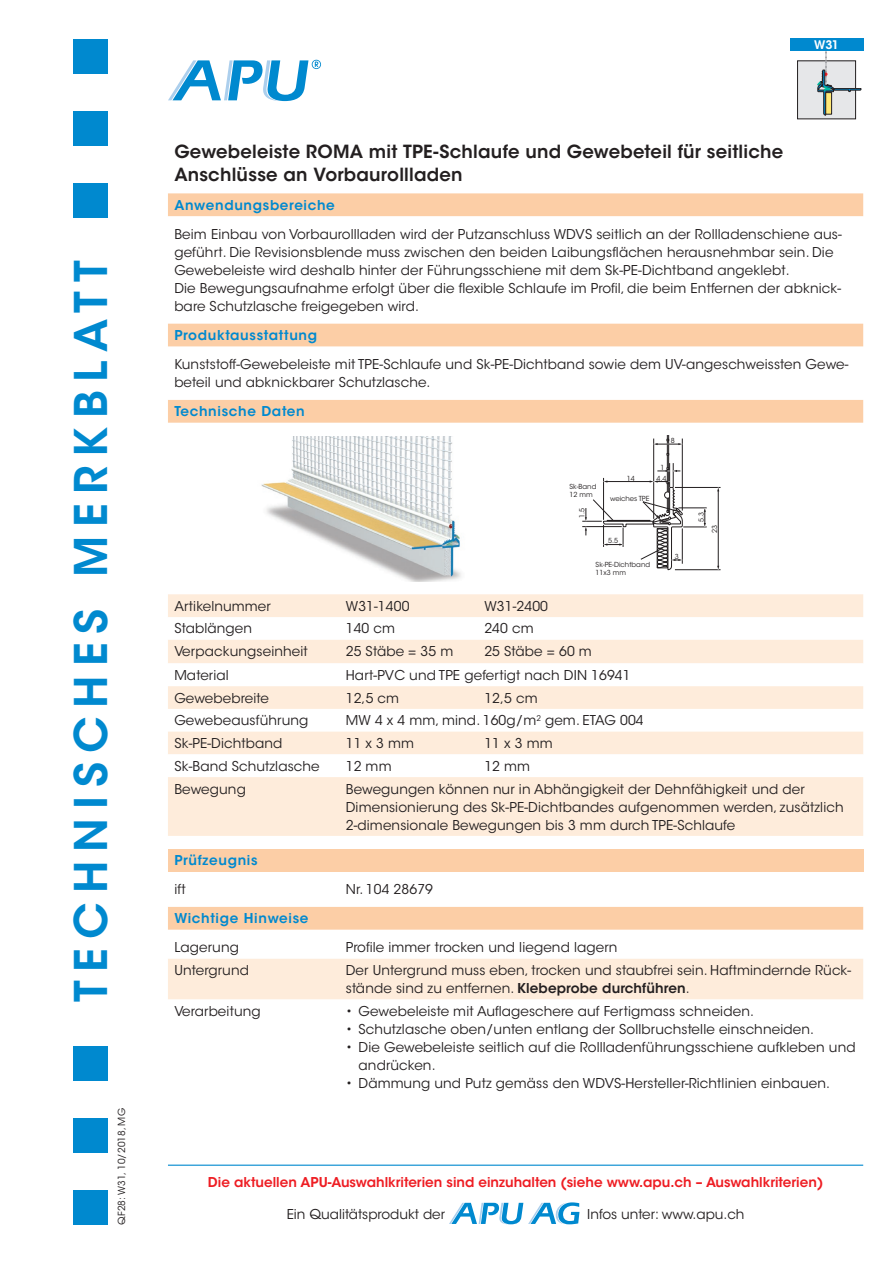
<style>
.page{position:relative;width:893px;height:1263px;background:#fff}
.page>*{position:absolute;margin:0;border:0;box-sizing:border-box;transform-origin:0 0}
.t1{font:600 44.85px "ITC Avant Garde Std";letter-spacing:.2em;color:#0089cf}
.t2{font:600 18px/22.5px "ITC Avant Garde Std";letter-spacing:.01em;color:#231f20}
.t3{font:13.5px/18px "ITC Avant Garde Std";letter-spacing:.01em;color:#231f20}
.t4{font:600 13.5px "ITC Avant Garde Std";color:#ee1d23}
.t5{font:600 13.5px "ITC Avant Garde Std";letter-spacing:.05em;color:#0089cf}
.t6{font:600 11.85px "ITC Avant Garde Std";color:#fff}
.t7{font:11.4px "ITC Avant Garde Std";color:#231f20}
.t8{font:9.75px "ITC Avant Garde Std";letter-spacing:.01em;color:#231f20}
.t9{font:6.9px/8.2px "ITC Avant Garde Std";color:#231f20}
.s1{font-weight:600}
</style>
<div class="page">
<div style="left:73px;top:39px;width:35px;height:35px;background:#0089cf"></div>
<div style="left:73px;top:111px;width:35px;height:35px;background:#0089cf"></div>
<div style="left:73px;top:183px;width:35px;height:35px;background:#0089cf"></div>
<div style="left:73px;top:1046px;width:35px;height:35px;background:#0089cf"></div>
<div style="left:73px;top:1118px;width:35px;height:35px;background:#0089cf"></div>
<div style="left:73px;top:1190px;width:35px;height:35px;background:#0089cf"></div>
<svg style="left:449px;top:1202px;width:130px;height:22px"></svg>
<hr style="left:168px;top:1164px;width:695px;height:2px;background:#0089cf">
<svg style="left:168px;top:60px;width:153px;height:41px"></svg>
<svg style="left:168px;top:193px;width:695px;height:389px"></svg>
<svg style="left:168px;top:594px;width:695px;height:69px;fill:#feecdb"></svg>
<svg style="left:168px;top:686px;width:695px;height:314px"></svg>
<div style="left:797px;top:61px;width:59px;height:58px;background:#e6e7e9"></div>
<div style="left:797px;top:61px;width:59px;height:58px;border:1px solid #231f20"></div>
<svg style="left:817px;top:51px;width:44px;height:64px"></svg>
<div style="left:790px;top:38px;width:73px;height:13px;background:#0089cf"></div>
<img style="left:257px;top:436px;width:212px;height:145px">
<hr style="left:675px;top:487px;width:45px;height:1px;background:#231f20">
<hr style="left:675px;top:569px;width:45px;height:1px;background:#231f20">
<hr style="left:718px;top:491px;width:1px;height:75px;background:#231f20">
<svg style="left:582px;top:435px;width:125px;height:136px"></svg>
<div style="left:168px;top:777px;width:695px;height:59px;background:#feecdb"></div>
<div style="left:168px;top:849px;width:695px;height:22px;background:#fccea6"></div>
<h1 class="t1" style="left:62px;top:1002px;width:744px;rotate:-90deg">TECHNISCHES MERKBLATT</h1>
<p class="t8" style="left:116px;top:1225px;width:118px;rotate:-90deg">QF28: W31, 10/2018, MG</p>
<p class="t6" style="left:814px;top:37px;width:26px">W31</p>
<h2 class="t2" style="left:174px;top:140px;width:610px">Gewebeleiste ROMA mit TPE-Schlaufe und Gewebeteil für seitliche<br>Anschlüsse an Vorbaurollladen</h2>
<p class="t5" style="left:174px;top:196px;width:162px">Anwendungsbereiche</p>
<p class="t3" style="left:174px;top:225px;width:669px">Beim Einbau von Vorbaurollladen wird der Putzanschluss WDVS seitlich an der Rollladenschiene aus&shy;geführt. Die Revisionsblende muss zwischen den beiden Laibungsflächen herausnehmbar sein. Die Gewebeleiste wird deshalb hinter der Führungsschiene mit dem Sk-PE-Dichtband angeklebt.<br>Die Bewegungsaufnahme erfolgt über die flexible Schlaufe im Profil, die beim Entfernen der abknick&shy;bare Schutzlasche freigegeben wird.</p>
<p class="t5" style="left:174px;top:326px;width:144px">Produktausstattung</p>
<p class="t3" style="left:174px;top:355px;width:676px">Kunststoff-Gewebeleiste mit TPE-Schlaufe und Sk-PE-Dichtband sowie dem UV-angeschweissten Gewe&shy;beteil und abknickbarer Schutzlasche.</p>
<p class="t5" style="left:174px;top:403px;width:132px">Technische Daten</p>
<p class="t7" style="left:602px;top:363px;width:25px">W31</p>
<p class="t9" style="left:671px;top:437px;width:5px">8</p>
<p class="t9" style="left:661px;top:463px;width:5px">1</p>
<p class="t9" style="left:569px;top:483px;width:28px">Sk-Band<br>12 mm</p>
<p class="t9" style="left:578px;top:518px;width:11px;rotate:-90deg">1.5</p>
<p class="t9" style="left:627px;top:474px;width:9px">14</p>
<p class="t9" style="left:656px;top:474px;width:11px">4.4</p>
<p class="t9" style="left:610px;top:494px;width:41px">weiches TPE</p>
<p class="t9" style="left:608px;top:537px;width:11px">5.5</p>
<p class="t9" style="left:596px;top:560px;width:56px">Sk-PE-Dichtband<br>11x3 mm</p>
<p class="t9" style="left:675px;top:553px;width:5px">3</p>
<p class="t9" style="left:697px;top:522px;width:11px;rotate:-90deg">5.3</p>
<p class="t9" style="left:711px;top:532px;width:9px;rotate:-90deg">23</p>
<p class="t3" style="left:174px;top:597px;width:98px">Artikelnummer</p>
<p class="t3" style="left:346px;top:597px;width:65px">W31-1400</p>
<p class="t3" style="left:484px;top:597px;width:65px">W31-2400</p>
<p class="t3" style="left:174px;top:620px;width:79px">Stablängen</p>
<p class="t3" style="left:346px;top:620px;width:51px">140 cm</p>
<p class="t3" style="left:484px;top:620px;width:51px">240 cm</p>
<p class="t3" style="left:174px;top:642px;width:135px">Verpackungseinheit</p>
<p class="t3" style="left:346px;top:642px;width:109px">25 Stäbe = 35 m</p>
<p class="t3" style="left:484px;top:642px;width:109px">25 Stäbe = 60 m</p>
<p class="t3" style="left:174px;top:666px;width:56px">Material</p>
<p class="t3" style="left:346px;top:666px;width:286px">Hart-PVC und TPE gefertigt nach DIN 16941</p>
<p class="t3" style="left:174px;top:689px;width:96px">Gewebebreite</p>
<p class="t3" style="left:346px;top:689px;width:55px">12,5 cm</p>
<p class="t3" style="left:484px;top:689px;width:55px">12,5 cm</p>
<p class="t3" style="left:174px;top:711px;width:136px">Gewebeausführung</p>
<p class="t3" style="left:346px;top:711px;width:299px">MW 4 x 4 mm, mind. 160g/m<sup>2</sup> gem. ETAG 004</p>
<p class="t3" style="left:174px;top:734px;width:110px">Sk-PE-Dichtband</p>
<p class="t3" style="left:346px;top:734px;width:70px">11 x 3 mm</p>
<p class="t3" style="left:484px;top:734px;width:70px">11 x 3 mm</p>
<p class="t3" style="left:174px;top:757px;width:147px">Sk-Band Schutzlasche</p>
<p class="t3" style="left:346px;top:757px;width:47px">12 mm</p>
<p class="t3" style="left:484px;top:757px;width:47px">12 mm</p>
<p class="t3" style="left:174px;top:780px;width:73px">Bewegung</p>
<p class="t3" style="left:346px;top:780px;width:499px">Bewegungen können nur in Abhängigkeit der Dehnfähigkeit und der<br>Dimensionierung des Sk-PE-Dichtbandes aufgenommen werden, zusätzlich<br>2-dimensionale Bewegungen bis 3 mm durch TPE-Schlaufe</p>
<p class="t5" style="left:174px;top:851px;width:85px">Prüfzeugnis</p>
<p class="t3" style="left:174px;top:880px;width:13px">ift</p>
<p class="t3" style="left:346px;top:880px;width:89px">Nr. 104 28679</p>
<p class="t5" style="left:174px;top:910px;width:136px">Wichtige Hinweise</p>
<p class="t3" style="left:174px;top:939px;width:66px">Lagerung</p>
<p class="t3" style="left:346px;top:939px;width:273px">Profile immer trocken und liegend lagern</p>
<p class="t3" style="left:174px;top:961px;width:76px">Untergrund</p>
<p class="t3" style="left:346px;top:961px;width:507px">Der Untergrund muss eben, trocken und staubfrei sein. Haftmindernde Rück&shy;stände sind zu entfernen. <span class="s1">Klebeprobe durchführen</span>.</p>
<p class="t3" style="left:174px;top:1002px;width:88px">Verarbeitung</p>
<p class="t3" style="left:346px;top:1002px;width:410px">• Gewebeleiste mit Auflageschere auf Fertigmass schneiden.</p>
<p class="t3" style="left:346px;top:1020px;width:470px">• Schutzlasche oben/unten entlang der Sollbruchstelle einschneiden.</p>
<p class="t3" style="left:359px;top:1038px;width:499px;text-indent:-13px">• Die Gewebeleiste seitlich auf die Rollladenführungsschiene aufkleben und andrücken.</p>
<p class="t3" style="left:346px;top:1074px;width:486px">• Dämmung und Putz gemäss den WDVS-Hersteller-Richtlinien einbauen.</p>
<p class="t4" style="left:208px;top:1173px;width:617px">Die aktuellen APU-Auswahlkriterien sind einzuhalten (siehe www.apu.ch – Auswahlkriterien)</p>
<p class="t3" style="left:287px;top:1206px;width:160px">Ein Qualitätsprodukt der</p>
<p class="t3" style="left:587px;top:1206px;width:159px">Infos unter: www.apu.ch</p>
</div>
